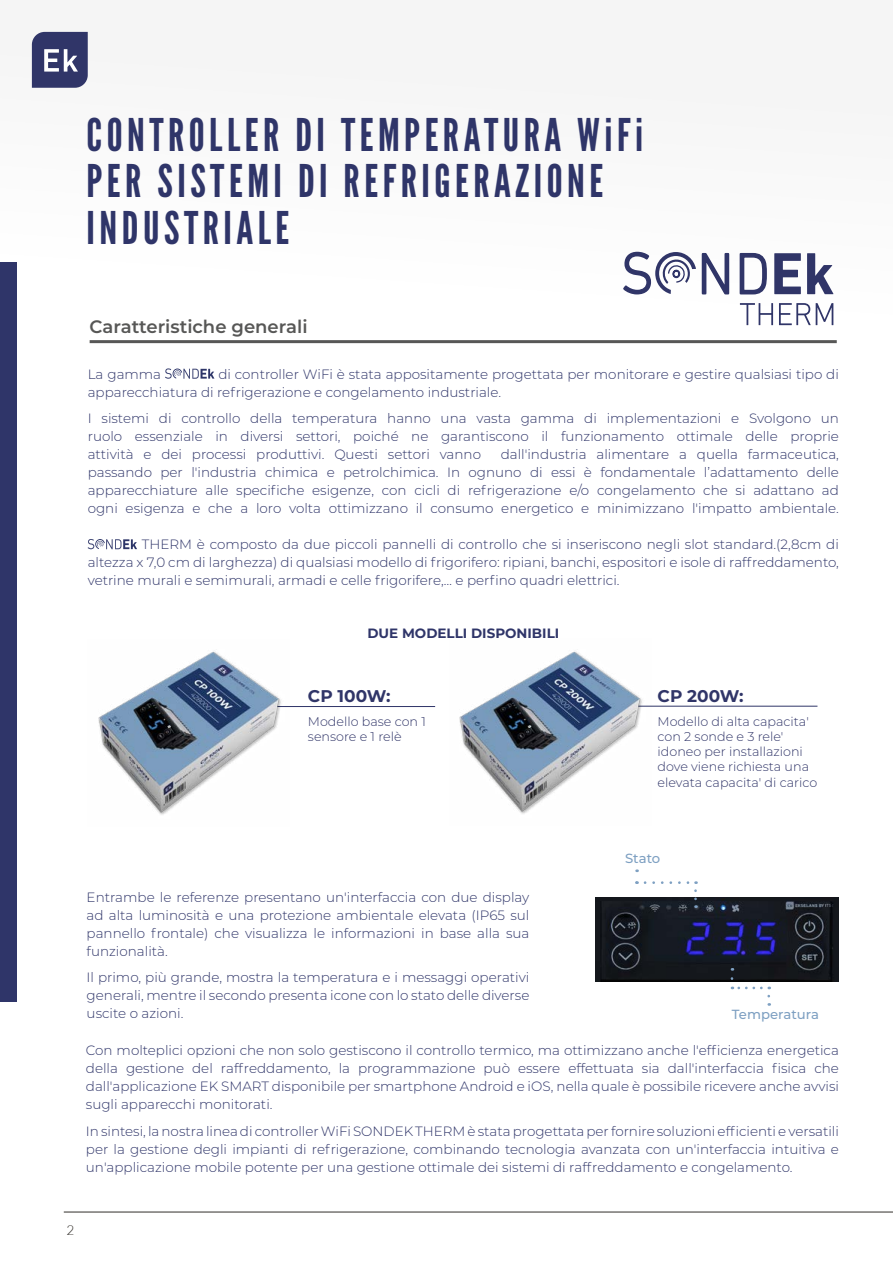
<style>
.page{position:relative;width:893px;height:1263px;background:#fff}
.page>*{position:absolute;margin:0;border:0;box-sizing:border-box;transform-origin:0 0}
.t1{font:45px/46.5px "League Gothic";letter-spacing:.1em;color:#2f3569}
.t2{font:600 18px "Montserrat";color:#575756}
.t3{font:700 16.95px "Montserrat";color:#303568}
.t4{font:300 13.5px/18px "Montserrat";color:#2f3569;text-align:justify}
.t5{font:700 13.5px "Montserrat";color:#2f3569}
.t6{font:300 13.5px "Lato";color:#312e29}
.t7{font:500 13.2px "Montserrat";color:#7ea0c2}
.t8{font:300 12.75px/15.3px "Montserrat";color:#303568}
</style>
<div class="page">
<div style="left:0;top:0;width:893px;height:356px;background:#f9f9f9"></div>
<svg style="left:32px;top:32px;width:56px;height:56px;background:#4c517d"></svg>
<hr style="left:64px;top:1212px;width:829px;height:1px;background:#312e29">
<div style="left:0;top:262px;width:17px;height:739px;background:#2f3569"></div>
<hr style="left:90px;top:340px;width:747px;height:3px;background:#575756">
<svg style="left:739px;top:253px;width:28px;height:42px"></svg>
<svg style="left:774px;top:253px;width:27px;height:41px"></svg>
<svg style="left:807px;top:253px;width:26px;height:41px"></svg>
<svg style="left:623px;top:251px;width:107px;height:44px"></svg>
<svg style="left:740px;top:303px;width:33px;height:22px"></svg>
<svg style="left:779px;top:303px;width:54px;height:22px"></svg>
<svg style="left:165px;top:368px;width:49px;height:11px"></svg>
<svg style="left:88px;top:539px;width:49px;height:10px"></svg>
<hr style="left:235px;top:706px;width:200px;height:1px;background:#303568">
<hr style="left:627px;top:706px;width:190px;height:1px;background:#303568">
<img style="left:98px;top:651px;width:183px;height:164px">
<img style="left:459px;top:651px;width:192px;height:163px">
<img style="left:596px;top:897px;width:243px;height:84px">
<svg style="left:767px;top:987px;width:3px;height:9px"></svg>
<svg style="left:732px;top:987px;width:29px;height:2px"></svg>
<svg style="left:731px;top:968px;width:2px;height:11px"></svg>
<svg style="left:635px;top:869px;width:3px;height:15px"></svg>
<svg style="left:645px;top:881px;width:51px;height:3px"></svg>
<svg style="left:694px;top:891px;width:3px;height:17px"></svg>
<h1 class="t1" style="left:87px;top:112px;width:558px">CONTROLLER DI TEMPERATURA WiFi<br>PER SISTEMI DI REFRIGERAZIONE<br>INDUSTRIALE</h1>
<h2 class="t2" style="left:90px;top:313px;width:219px">Caratteristiche generali</h2>
<p class="t4" style="left:88px;top:364px;width:75px">La gamma</p>
<p class="t4" style="left:88px;top:364px;width:753px;text-indent:131px">di controller WiFi è stata appositamente progettata per monitorare e gestire qualsiasi tipo di apparecchiatura di refrigerazione e congelamento industriale.</p>
<p class="t4" style="left:88px;top:409px;width:753px">I sistemi di controllo della temperatura hanno una vasta gamma di implementazioni e Svolgono un ruolo essenziale in diversi settori, poiché ne garantiscono il funzionamento ottimale delle proprie attività e dei processi produttivi. Questi settori vanno</p>
<p class="t4" style="left:88px;top:445px;width:753px;text-indent:413px">dall'industria alimentare a quella farmaceutica, passando per l'industria chimica e petrolchimica. In ognuno di essi è fondamentale l’adattamento delle apparecchiature alle specifiche esigenze, con cicli di refrigerazione e/o congelamento che si adattano ad ogni esigenza e che a loro volta ottimizzano il consumo energetico e minimizzano l'impatto ambientale.</p>
<p class="t4" style="left:88px;top:535px;width:753px;text-indent:54px">THERM è composto da due piccoli pannelli di controllo che si inseriscono negli slot standard.(2,8cm di altezza x 7,0 cm di larghezza) di qualsiasi modello di frigorifero: ripiani, banchi, espositori e isole di raffreddamento, vetrine murali e semimurali, armadi e celle frigorifere,… e perfino quadri elettrici.</p>
<p class="t5" style="left:367px;top:624px;width:193px">DUE MODELLI DISPONIBILI</p>
<p class="t3" style="left:308px;top:684px;width:84px">CP 100W:</p>
<p class="t8" style="left:308px;top:713px;width:119px">Modello base con 1 sensore e 1 relè</p>
<p class="t3" style="left:658px;top:684px;width:87px">CP 200W:</p>
<p class="t8" style="left:658px;top:713px;width:161px">Modello di alta capacita' con 2 sonde e 3 rele' idoneo per installazioni dove viene richiesta una elevata capacita' di carico</p>
<p class="t4" style="left:87px;top:887px;width:444px">Entrambe le referenze presentano un'interfaccia con due display ad alta luminosità e una protezione ambientale elevata (IP65 sul pannello frontale) che visualizza le informazioni in base alla sua funzionalità.</p>
<p class="t4" style="left:87px;top:968px;width:444px">Il primo, più grande, mostra la temperatura e i messaggi operativi generali, mentre il secondo presenta icone con lo stato delle diverse uscite o azioni.</p>
<p class="t7" style="left:625px;top:849px;width:37px">Stato</p>
<p class="t7" style="left:732px;top:1005px;width:89px">Temperatura</p>
<p class="t4" style="left:86px;top:1041px;width:755px">Con molteplici opzioni che non solo gestiscono il controllo termico, ma ottimizzano anche l'efficienza energetica della gestione del raffreddamento, la programmazione può essere effettuata sia dall'interfaccia fisica che dall'applicazione EK SMART disponibile per smartphone Android e iOS, nella quale è possibile ricevere anche avvisi sugli apparecchi monitorati.</p>
<p class="t4" style="left:86px;top:1121px;width:755px">In sintesi, la nostra linea di controller WiFi SONDEK THERM è stata progettata per fornire soluzioni efficienti e versatili per la gestione degli impianti di refrigerazione, combinando tecnologia avanzata con un'interfaccia intuitiva e un'applicazione mobile potente per una gestione ottimale dei sistemi di raffreddamento e congelamento.</p>
<p class="t6" style="left:66px;top:1222px;width:9px">2</p>
</div>
